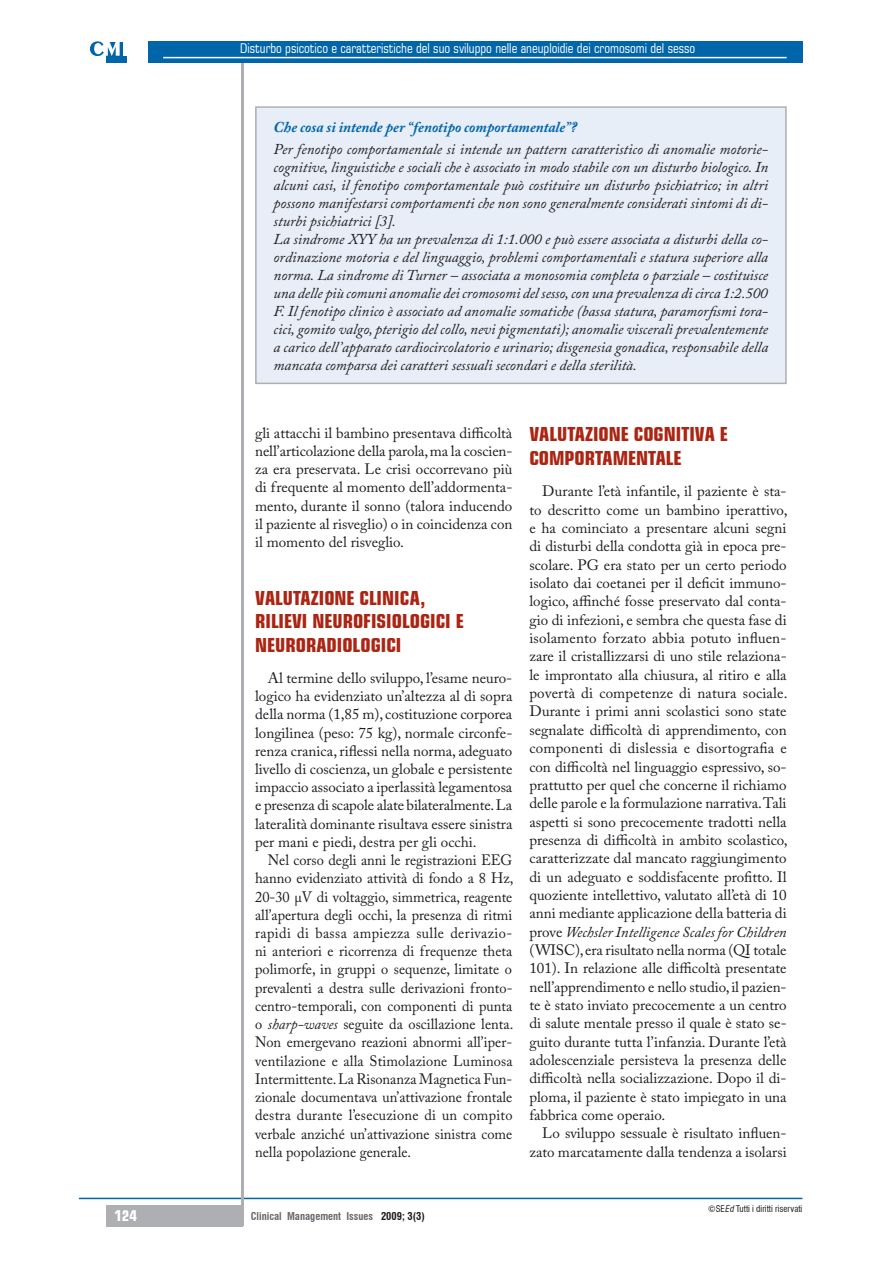
<style>
.page{position:relative;width:893px;height:1263px;background:#fff}
.page>*{position:absolute;margin:0;border:0;box-sizing:border-box;transform-origin:0 0}
.t1{font:700 condensed 19.5px/23.7px "Square 721 BT";color:#ac2412}
.t2{font:15px/18.3px "Adobe Caslon Pro";color:#1b1c20;text-align:justify}
.t3{font:italic 15px/18px "Adobe Caslon Pro";color:#1b1c20}
.t4{font:15px/18.3px "Adobe Caslon Pro";color:#1b1c20;text-align:justify;scale:.96 1}
.t5{font:italic 700 15px "Adobe Caslon Pro";color:#0065a9}
.t6{font:700 condensed 15px "Square 721 BT";color:#fff}
.t7{font:condensed 13.5px "Square 721 BT";color:#fff}
.t8{font:700 condensed 10.5px "Swiss 721 BT";color:#68676c}
.t9{font:condensed 9px "Swiss 721 BT";color:#1b1c20}
.s1{font-style:italic}
.s2{color:#1b1c20}
</style>
<div class="page">
<hr style="left:79px;top:1198px;width:723px;height:1px;background:#0065a9">
<hr style="left:241px;top:48px;width:3px;height:1178px;background:#aeafb2">
<div style="left:106px;top:42px;width:21px;height:21px;background:#0065a9"></div>
<svg style="left:90px;top:41px;width:30px;height:15px"></svg>
<hr style="left:123px;top:42px;width:4px;height:14px;background:#fff">
<div style="left:148px;top:41px;width:654px;height:22px;background:#0065a9"></div>
<hr style="left:163px;top:57px;width:624px;height:1px;background:#fff">
<div style="left:106px;top:1205px;width:136px;height:21px;background:#aeafb2"></div>
<div style="left:256px;top:107px;width:530px;height:276px;background:#e8eef7"></div>
<div style="left:255px;top:106px;width:532px;height:278px;border:2px solid #aeafb2"></div>
<p class="t6" style="left:114px;top:1207px;width:24px">124</p>
<p class="t7" style="left:240px;top:40px;width:456px">Disturbo psicotico e caratteristiche del suo sviluppo nelle aneuploidie dei cromosomi del sesso</p>
<p class="t5" style="left:274px;top:118px;width:305px">Che cosa si intende per “fenotipo comportamentale”?</p>
<p class="t3" style="left:274px;top:140px;width:496px">Per fenotipo comportamentale si intende un pattern caratteristico di anomalie motorie&shy;cognitive, linguistiche e sociali che è associato in modo stabile con un disturbo biologico. In alcuni casi, il fenotipo comportamentale può costituire un disturbo psichiatrico; in altri possono manifestarsi comportamenti che non sono generalmente considerati sintomi di di&shy;sturbi psichiatrici [3].<br>La sindrome XYY ha un prevalenza di 1:1.000 e può essere associata a disturbi della co&shy;ordinazione motoria e del linguaggio, problemi comportamentali e statura superiore alla norma. La sindrome di Turner – associata a monosomia completa o parziale – costituisce una delle più comuni anomalie dei cromosomi del sesso, con una prevalenza di circa 1:2.500<br>F. Il fenotipo clinico è associato ad anomalie somatiche (bassa statura, paramorfismi tora&shy;cici, gomito valgo, pterigio del collo, nevi pigmentati); anomalie viscerali prevalentemente a carico dell’apparato cardiocircolatorio e urinario; disgenesia gonadica, responsabile della mancata comparsa dei caratteri sessuali secondari e della sterilità.</p>
<p class="t2" style="left:255px;top:423px;width:259px">gli attacchi il bambino presentava difficoltà nell’articolazione della parola, ma la coscien&shy;za era preservata. Le crisi occorrevano più di frequente al momento dell’addormenta&shy;mento, durante il sonno (talora inducendo il paziente al risveglio) o in coincidenza con il momento del risveglio.</p>
<h1 class="t1" style="left:255px;top:586px;width:114px">VALUTAZION E CLINICA</h1>
<h1 class="t1" style="left:420px;top:586px;width:6px">,</h1>
<h1 class="t1" style="left:255px;top:609px;width:125px">RILIEVI NEUROFISIOLO</h1>
<h1 class="t1" style="left:420px;top:609px;width:45px">GICI E</h1>
<h1 class="t1" style="left:255px;top:633px;width:41px">NEURORADIOLO</h1>
<h1 class="t1" style="left:371px;top:633px;width:18px">GICI</h1>
<p class="t2" style="left:255px;top:668px;width:259px;text-indent:13px">Al termine dello sviluppo, l’esame neuro&shy;logico ha evidenziato un’altezza al di sopra della norma (1,85 m), costituzione corporea longilinea (peso: 75 kg), normale circonfe&shy;renza cranica, riflessi nella norma, adeguato livello di coscienza, un globale e persistente impaccio associato a iperlassità legamentosa e presenza di scapole alate bilateralmente. La lateralità dominante risultava essere sinistra per mani e piedi, destra per gli occhi.</p>
<p class="t4" style="left:255px;top:851px;width:270px;text-indent:13px">Nel corso degli anni le registrazioni EEG hanno evidenziato attività di fondo a 8 Hz, 20-30 µV di voltaggio, simmetrica, reagente all’apertura degli occhi, la presenza di ritmi rapidi di bassa ampiezza sulle derivazio&shy;ni anteriori e ricorrenza di frequenze theta polimorfe, in gruppi o sequenze, limitate o prevalenti a destra sulle derivazioni fronto&shy;centro-temporali, con componenti di punta o <span class="s1">sharp-waves</span> seguite da oscillazione lenta.<br>Non emergevano reazioni abnormi all’iper&shy;ventilazione e alla Stimolazione Luminosa Intermittente. La Risonanza Magnetica Fun&shy;zionale documentava un’attivazione frontale destra durante l’esecuzione di un compito verbale anziché un’attivazione sinistra come nella popolazione generale.</p>
<h1 class="t1" style="left:529px;top:422px;width:200px">VALUTAZION E COGNITIVA E<br>COM PORTAM ENTALE</h1>
<p class="t2" style="left:529px;top:482px;width:260px;text-indent:13px">Durante l’età infantile, il paziente è sta&shy;to descritto come un bambino iperattivo, e ha cominciato a presentare alcuni segni di disturbi della condotta già in epoca pre&shy;scolare. PG era stato per un certo periodo isolato dai coetanei per il deficit immuno&shy;logico, affinché fosse preservato dal conta&shy;gio di infezioni, e sembra che questa fase di isolamento forzato abbia potuto influen&shy;zare il cristallizzarsi di uno stile relaziona&shy;le improntato alla chiusura, al ritiro e alla povertà di competenze di natura sociale.<br>Durante i primi anni scolastici sono state segnalate difficoltà di apprendimento, con componenti di dislessia e disortografia e con difficoltà nel linguaggio espressivo, so&shy;prattutto per quel che concerne il richiamo delle parole e la formulazione narrativa. Tali aspetti si sono precocemente tradotti nella presenza di difficoltà in ambito scolastico, caratterizzate dal mancato raggiungimento di un adeguato e soddisfacente profitto. Il quoziente intellettivo, valutato all’età di 10 anni mediante applicazione della batteria di prove <span class="s1">Wechsler Intelligence Scales for Children </span>(WISC), era risultato nella norma (QI totale 101). In relazione alle difficoltà presentate nell’apprendimento e nello studio, il pazien&shy;te è stato inviato precocemente a un centro di salute mentale presso il quale è stato se&shy;guito durante tutta l’infanzia. Durante l’età adolescenziale persisteva la presenza delle difficoltà nella socializzazione. Dopo il di&shy;ploma, il paziente è stato impiegato in una fabbrica come operaio.</p>
<p class="t2" style="left:529px;top:1124px;width:259px;text-align:right">Lo sviluppo sessuale è risultato influen&shy;zato marcatamente dalla tendenza a isolarsi</p>
<p class="t8" style="left:251px;top:1209px;width:176px">Clinical Management Issues <span class="s2">2009; 3(3)</span></p>
<p class="t9" style="left:708px;top:1203px;width:96px">©SE<span class="s1">Ed</span> Tutti i diritti riservati</p>
</div>
